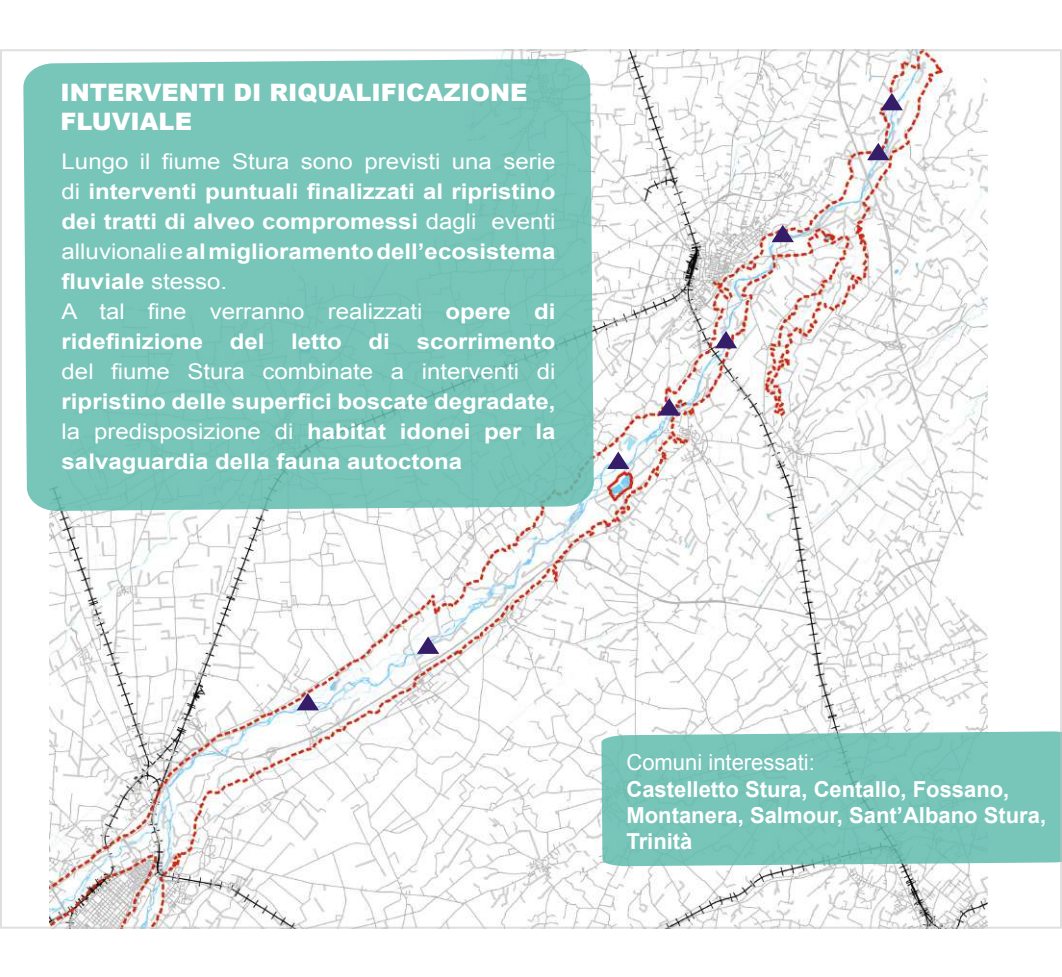
<style>
.page{position:relative;width:1062px;height:977px;background:#fff}
.page>*{position:absolute;margin:0;border:0;box-sizing:border-box;transform-origin:0 0}
.t1{font:900 24px/28.8px "Arial";color:#fff}
.t2{font:700 22px/26.4px "Arial";color:#fff}
.t3{font:22px "Arial";color:#fff}
.t4{font:700 21.6px/30px "Arial";color:#fff;scale:1.11 1}
.t5{font:21.6px "Arial";color:#fff;scale:1.11 1}
.s1{font-weight:400}
</style>
<div class="page">
<img style="left:49px;top:52px;width:939px;height:873px">
<div style="left:23px;top:59px;width:570px;height:452px;background:#78c5ba"></div>
<svg style="left:296px;top:692px;width:23px;height:18px"></svg>
<svg style="left:607px;top:451px;width:22px;height:18px"></svg>
<svg style="left:417px;top:636px;width:22px;height:17px"></svg>
<svg style="left:658px;top:398px;width:22px;height:17px"></svg>
<svg style="left:714px;top:331px;width:23px;height:17px"></svg>
<svg style="left:771px;top:225px;width:22px;height:17px"></svg>
<svg style="left:867px;top:143px;width:22px;height:17px"></svg>
<svg style="left:880px;top:93px;width:22px;height:17px"></svg>
<div style="left:601px;top:731px;width:457px;height:135px;background:#78c5ba"></div>
<p class="t1" style="left:60px;top:77px;width:468px">INTERVENTI DI RIQUALIFICAZIONE<br>FLUVIALE</p>
<p class="t4" style="left:62px;top:147px;width:446px"><span class="s1">Lungo il fiume Stura sono previsti una serie di</span> interventi puntuali finalizzati al ripristino dei tratti di alveo compromessi <span class="s1">dagli eventi alluvionali e</span> al miglioramento dell’ecosistema fluviale <span class="s1">stesso.<br>A tal fine verranno realizzati</span> opere di ridefinizione del letto di scorrimento</p>
<p class="t5" style="left:62px;top:357px;width:446px">del fiume Stura combinate a interventi di</p>
<p class="t4" style="left:62px;top:387px;width:446px;text-align:justify">ripristino delle superfici boscate degradate, <span class="s1">la predisposizione di</span> habitat idonei per la salvaguardia della fauna autoctona</p>
<p class="t3" style="left:626px;top:747px;width:190px">Comuni interessati:</p>
<p class="t2" style="left:626px;top:776px;width:421px">Castelletto Stura, Centallo, Fossano,<br>Montanera, Salmour, Sant’Albano Stura,<br>Trinità</p>
</div>
